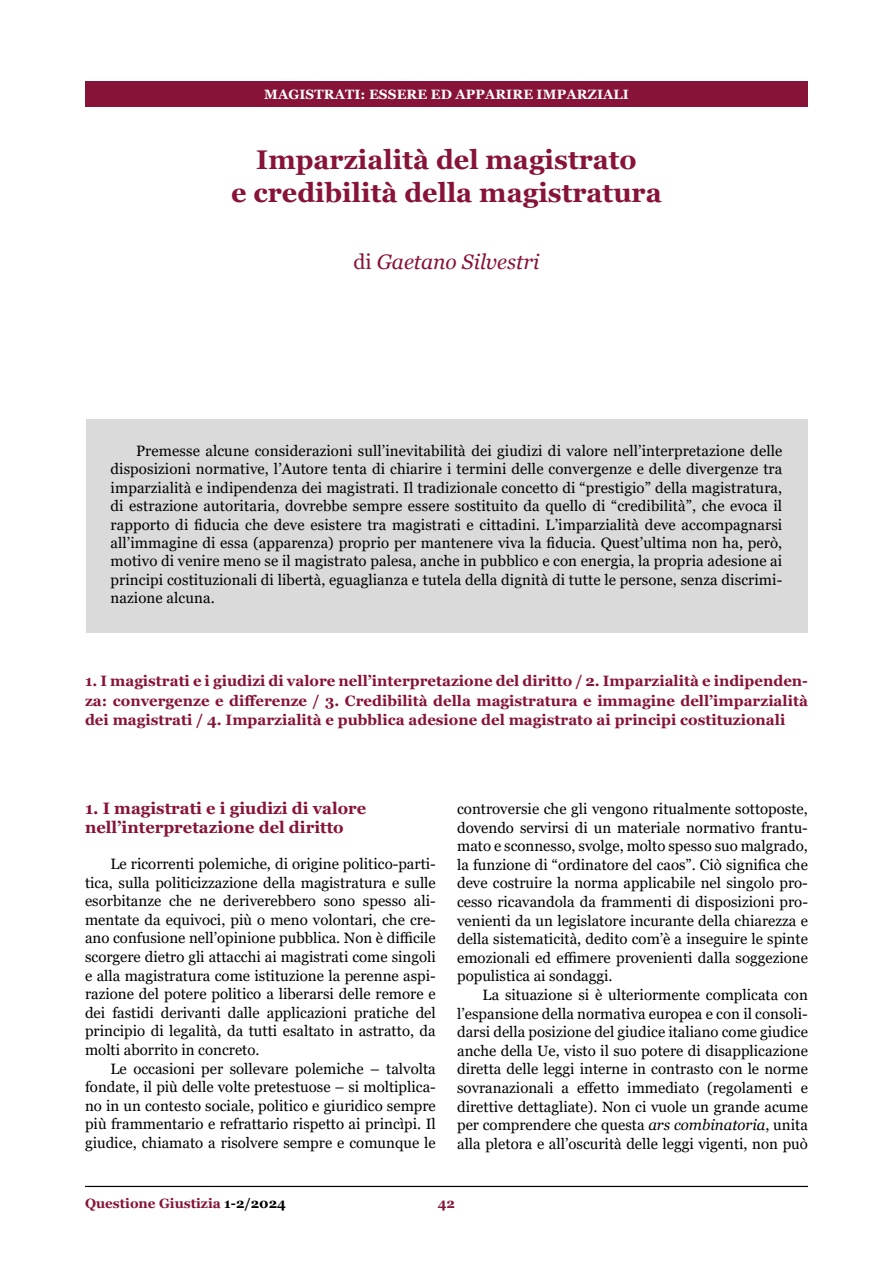
<style>
.page{position:relative;width:893px;height:1263px;background:#fff}
.page>*{position:absolute;margin:0;border:0;box-sizing:border-box;transform-origin:0 0}
.t1{font:700 27px/32.4px "Georgia";color:#871438;text-align:center}
.t2{font:italic 21px "Georgia";color:#871438}
.t3{font:700 16.5px/18.6px "Georgia";color:#871438}
.t4{font:15px/18.6px "Georgia";color:#000;text-align:justify}
.t5{font:700 15px/19.2px "Georgia";color:#871438;text-align:justify}
.t6{font:700 13.5px "Georgia";letter-spacing:.01em;color:#fff}
.t7{font:700 13.5px "Georgia";color:#871438}
.s1{font-style:normal}
.s2{font-style:italic}
.s3{color:#000}
</style>
<div class="page">
<div style="left:85px;top:81px;width:723px;height:25px;background:#871438"></div>
<hr style="left:85px;top:1186px;width:723px;height:1px;background:#000">
<div style="left:86px;top:419px;width:721px;height:213px;background:#dadada"></div>
<p class="t6" style="left:264px;top:85px;width:366px">MAGISTRATI: ESSERE ED APPARIRE IMPARZIALI</p>
<h1 class="t1" style="left:231px;top:144px;width:432px">Imparzialità del magistrato<br>e credibilità della magistratura</h1>
<h2 class="t2" style="left:353px;top:249px;width:187px"><span class="s1">di</span> Gaetano Silvestri</h2>
<p class="t4" style="left:111px;top:442px;width:673px;text-indent:26px">Premesse alcune considerazioni sull’inevitabilità dei giudizi di valore nell’interpretazione delle disposizioni normative, l’Autore tenta di chiarire i termini delle convergenze e delle divergenze tra imparzialità e indipendenza dei magistrati. Il tradizionale concetto di “prestigio” della magistratura, di estrazione autoritaria, dovrebbe sempre essere sostituito da quello di “credibilità”, che evoca il rapporto di fiducia che deve esistere tra magistrati e cittadini. L’imparzialità deve accompagnarsi all’immagine di essa (apparenza) proprio per mantenere viva la fiducia. Quest’ultima non ha, però, motivo di venire meno se il magistrato palesa, anche in pubblico e con energia, la propria adesione ai principi costituzionali di libertà, eguaglianza e tutela della dignità di tutte le persone, senza discrimi&shy;nazione alcuna.</p>
<p class="t5" style="left:85px;top:672px;width:724px">1. I magistrati e i giudizi di valore nell’interpretazione del diritto / 2. Imparzialità e indipenden&shy;za: convergenze e differenze / 3. Credibilità della magistratura e immagine dell’imparzialità dei magistrati / 4. Imparzialità e pubblica adesione del magistrato ai principi costituzionali</p>
<p class="t3" style="left:85px;top:799px;width:283px">1. I magistrati e i giudizi di valore nell’interpretazione del diritto</p>
<p class="t4" style="left:85px;top:855px;width:352px;text-indent:26px">Le ricorrenti polemiche, di origine politico-parti&shy;tica, sulla politicizzazione della magistratura e sulle esorbitanze che ne deriverebbero sono spesso ali&shy;mentate da equivoci, più o meno volontari, che cre&shy;ano confusione nell’opinione pubblica. Non è difficile scorgere dietro gli attacchi ai magistrati come singoli e alla magistratura come istituzione la perenne aspi&shy;razione del potere politico a liberarsi delle remore e dei fastidi derivanti dalle applicazioni pratiche del principio di legalità, da tutti esaltato in astratto, da molti aborrito in concreto.</p>
<p class="t4" style="left:85px;top:1059px;width:352px;text-indent:26px">Le occasioni per sollevare polemiche – talvolta fondate, il più delle volte pretestuose – si moltiplica&shy;no in un contesto sociale, politico e giuridico sempre più frammentario e refrattario rispetto ai princìpi. Il giudice, chiamato a risolvere sempre e comunque le</p>
<p class="t4" style="left:457px;top:800px;width:352px">controversie che gli vengono ritualmente sottoposte, dovendo servirsi di un materiale normativo frantu&shy;mato e sconnesso, svolge, molto spesso suo malgrado, la funzione di “ordinatore del caos”. Ciò significa che deve costruire la norma applicabile nel singolo pro&shy;cesso ricavandola da frammenti di disposizioni pro&shy;venienti da un legislatore incurante della chiarezza e della sistematicità, dedito com’è a inseguire le spinte emozionali ed effimere provenienti dalla soggezione populistica ai sondaggi.</p>
<p class="t4" style="left:457px;top:986px;width:352px;text-indent:26px">La situazione si è ulteriormente complicata con l’espansione della normativa europea e con il consoli&shy;darsi della posizione del giudice italiano come giudice anche della Ue, visto il suo potere di disapplicazione diretta delle leggi interne in contrasto con le norme sovranazionali a effetto immediato (regolamenti e direttive dettagliate). Non ci vuole un grande acume per comprendere che questa <span class="s2">ars combinatoria</span>, unita alla pletora e all’oscurità delle leggi vigenti, non può</p>
<p class="t7" style="left:85px;top:1195px;width:202px">Questione Giustizia <span class="s3">1-2/2024</span></p>
<p class="t7" style="left:438px;top:1195px;width:19px">42</p>
</div>
